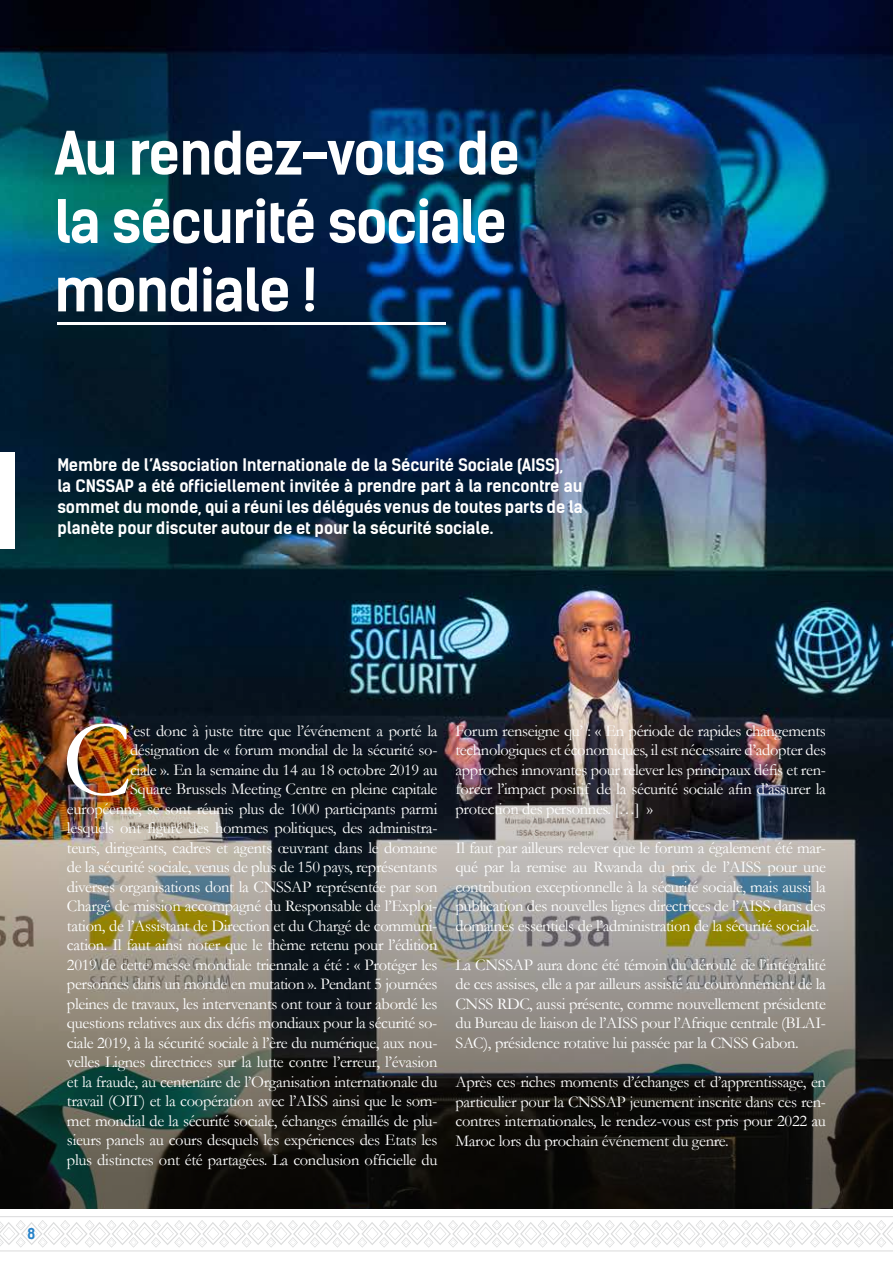
<style>
.page{position:relative;width:893px;height:1263px;background:#fff}
.page>*{position:absolute;margin:0;border:0;box-sizing:border-box;transform-origin:0 0}
.t1{font:110.25px "Garamond";color:#fff}
.t2{font:700 57px/68.4px "Kelson Sans";letter-spacing:-.03em;color:#fff}
.t3{font:16.5px/19.5px "Garamond";letter-spacing:-.02em;color:#fff;text-align:justify}
.t4{font:700 16.5px/21px "Kelson Sans";letter-spacing:-.01em;color:#fff}
.t5{font:700 14.4px "Kelson Sans";color:#2883c9}
</style>
<div class="page">
<img style="left:0;top:0;width:893px;height:1209px">
<img style="left:0;top:555px;width:893px;height:653px">
<div style="left:0;top:452px;width:15px;height:96px;background:#fff"></div>
<hr style="left:57px;top:322px;width:389px;height:2px;background:#fff">
<svg style="left:0;top:1216px;width:893px;height:35px"></svg>
<h2 class="t2" style="left:54px;top:119px;width:468px">Au rendez-vous de la sécurité sociale mondiale !</h2>
<p class="t4" style="left:57px;top:454px;width:527px">Membre de l’Association Internationale de la Sécurité Sociale (AISS),<br>la CNSSAP a été officiellement invitée à prendre part à la rencontre au sommet du monde, qui a réuni les délégués venus de toutes parts de la planète pour discuter autour de et pour la sécurité sociale.</p>
<p class="t5" style="left:28px;top:1224px;width:9px">8</p>
<h1 class="t1" style="left:62px;top:694px;width:72px">C</h1>
<p class="t3" style="left:67px;top:721px;width:372px;text-align:right">’est donc à juste titre que l’événement a porté la désignation de « forum mondial de la sécurité so-<br>ciale ». En la semaine du 14 au 18 octobre 2019 au<br>Square Brussels Meeting Centre en pleine capitale européenne, se sont réunis plus de 1000 participants parmi lesquels ont figuré des hommes politiques, des administra&shy;teurs, dirigeants, cadres et agents œuvrant dans le domaine de la sécurité sociale, venus de plus de 150 pays, représentants diverses organisations dont la CNSSAP représentée par son Chargé de mission accompagné du Responsable de l’Exploi&shy;tation, de l’Assistant de Direction et du Chargé de communi&shy;cation. Il faut ainsi noter que le thème retenu pour l’édition 2019 de cette messe mondiale triennale a été : « Protéger les personnes dans un monde en mutation ». Pendant 5 journées pleines de travaux, les intervenants ont tour à tour abordé les questions relatives aux dix défis mondiaux pour la sécurité so&shy;ciale 2019, à la sécurité sociale à l’ère du numérique, aux nou&shy;velles Lignes directrices sur la lutte contre l’erreur, l’évasion et la fraude, au centenaire de l’Organisation internationale du travail (OIT) et la coopération avec l’AISS ainsi que le som&shy;met mondial de la sécurité sociale, échanges émaillés de plu&shy;sieurs panels au cours desquels les expériences des Etats les plus distinctes ont été partagées. La conclusion officielle du</p>
<p class="t3" style="left:455px;top:721px;width:372px">Forum renseigne qu’ : « En période de rapides changements technologiques et économiques, il est nécessaire d’adopter des approches innovantes pour relever les principaux défis et ren&shy;forcer l’impact positif de la sécurité sociale afin d’assurer la protection des personnes. […] »</p>
<p class="t3" style="left:455px;top:838px;width:372px">Il faut par ailleurs relever que le forum a également été mar&shy;qué par la remise au Rwanda du prix de l’AISS pour une contribution exceptionnelle à la sécurité sociale, mais aussi la publication des nouvelles lignes directrices de l’AISS dans des domaines essentiels de l’administration de la sécurité sociale.</p>
<p class="t3" style="left:455px;top:955px;width:372px">La CNSSAP aura donc été témoin du déroulé de l’intégralité de ces assises, elle a par ailleurs assisté au couronnement de la CNSS RDC, aussi présente, comme nouvellement présidente du Bureau de liaison de l’AISS pour l’Afrique centrale (BLAI-SAC), présidence rotative lui passée par la CNSS Gabon.</p>
<p class="t3" style="left:455px;top:1072px;width:372px">Après ces riches moments d’échanges et d’apprentissage, en particulier pour la CNSSAP jeunement inscrite dans ces ren&shy;contres internationales, le rendez-vous est pris pour 2022 au Maroc lors du prochain événement du genre.</p>
</div>
